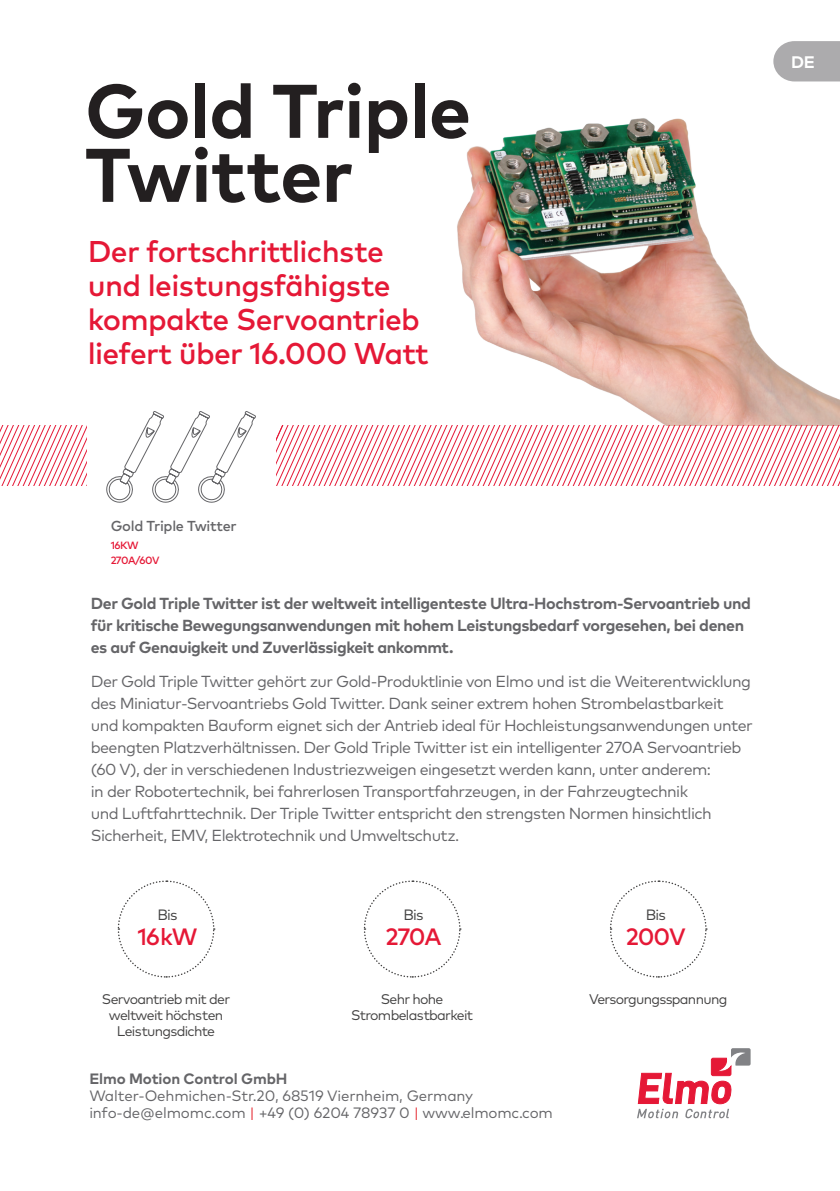
<style>
.page{position:relative;width:840px;height:1191px;background:#fff}
.page>*{position:absolute;margin:0;border:0;box-sizing:border-box;transform-origin:0 0}
.t1{font:700 75.8px "FF Mark Pro";letter-spacing:-.01em;color:#231f20}
.t2{font:500 30px/34px "FF Mark Pro";letter-spacing:-.025em;color:#e51836}
.t3{font:500 23.6px "FF Mark Pro";letter-spacing:-.05em;color:#e51836}
.t4{font:700 16.8px "FF Mark Pro";color:#fff}
.t5{font:16px/22px "FF Mark Pro";letter-spacing:-.035em;color:#656568}
.t6{font:700 16px/22px "FF Mark Pro";letter-spacing:-.025em;color:#656568}
.t7{font:15px "FF Mark Pro";letter-spacing:-.01em;color:#656568}
.t8{font:700 15px "FF Mark Pro";letter-spacing:-.01em;color:#656568}
.t9{font:15px "FF Mark Pro";letter-spacing:-.05em;color:#434242}
.t10{font:500 14.4px "FF Mark Pro";letter-spacing:-.02em;color:#656568}
.t11{font:14px/16px "FF Mark Pro";letter-spacing:-.05em;color:#434242;text-align:center}
.t12{font:500 10.6px "FF Mark Pro";letter-spacing:-.05em;color:#e51836}
.s1{color:#e73b43}
</style>
<div class="page">
<svg style="left:773px;top:41px;width:66px;height:33px;background:#b1b0b1"></svg>
<svg style="left:117px;top:880px;width:98px;height:98px"></svg>
<svg style="left:363px;top:880px;width:98px;height:98px"></svg>
<svg style="left:610px;top:880px;width:97px;height:98px"></svg>
<img style="left:457px;top:74px;width:382px;height:351px">
<svg style="left:276px;top:425px;width:563px;height:61px"></svg>
<svg style="left:0;top:425px;width:86px;height:61px"></svg>
<svg style="left:106px;top:411px;width:150px;height:92px"></svg>
<svg style="left:637px;top:1048px;width:113px;height:70px"></svg>
<p class="t1" style="left:85px;top:53px;width:387px">Gold Triple</p>
<p class="t1" style="left:85px;top:117px;width:270px">Twitter</p>
<p class="t2" style="left:88px;top:232px;width:342px">Der fortschrittlichste und leistungsfähigste kompakte Servoantrieb liefert über 16.000 Watt</p>
<p class="t4" style="left:790px;top:49px;width:25px">DE</p>
<p class="t10" style="left:111px;top:515px;width:127px">Gold Triple Twitter</p>
<p class="t12" style="left:111px;top:537px;width:29px">16KW</p>
<p class="t12" style="left:111px;top:552px;width:50px">270A/60V</p>
<p class="t6" style="left:91px;top:591px;width:661px">Der Gold Triple Twitter ist der weltweit intelligenteste Ultra-Hochstrom-Servoantrieb und für kritische Bewegungsanwendungen mit hohem Leistungsbedarf vorgesehen, bei denen es auf Genauigkeit und Zuverlässigkeit ankommt.</p>
<p class="t5" style="left:91px;top:669px;width:663px">Der Gold Triple Twitter gehört zur Gold-Produktlinie von Elmo und ist die Weiterentwicklung des Miniatur-Servoantriebs Gold Twitter. Dank seiner extrem hohen Strombelastbarkeit und kompakten Bauform eignet sich der Antrieb ideal für Hochleistungsanwendungen unter beengten Platzverhältnissen. Der Gold Triple Twitter ist ein intelligenter 270A Servoantrieb (60 V ,) der in verschiedenen Industriezweigen eingesetzt werden kann, unter anderem:<br>in der Robotertechnik, bei fahrerlosen Transportfahrzeugen in, der Fahrzeugtechnik<br>und Luftfahrttechnik. Der Triple Twitter entspricht den strengsten Normen hinsichtlich Sicherheit, EMV, Elektrotechnik und Umweltschutz.</p>
<p class="t9" style="left:157px;top:903px;width:22px">Bis</p>
<p class="t3" style="left:137px;top:919px;width:61px">16kW</p>
<p class="t9" style="left:403px;top:903px;width:22px">Bis</p>
<p class="t3" style="left:385px;top:919px;width:58px">270A</p>
<p class="t9" style="left:645px;top:903px;width:22px">Bis</p>
<p class="t3" style="left:625px;top:919px;width:61px">200V</p>
<p class="t11" style="left:102px;top:990px;width:130px">Servoantrieb mit der weltweit höchsten<br>Leistungsdichte</p>
<p class="t11" style="left:351px;top:990px;width:123px">Sehr hohe<br>Strombelastbarkeit</p>
<p class="t11" style="left:588px;top:990px;width:140px">Versorgungsspannung</p>
<p class="t8" style="left:89px;top:1067px;width:199px">Elmo Motion Control GmbH</p>
<p class="t7" style="left:89px;top:1084px;width:385px">Walter-Oehmichen-Str.20, 68519 Viernheim, Germany</p>
<p class="t7" style="left:89px;top:1101px;width:465px">info-de@elmomc.com <span class="s1">|</span> +49 (0) 6204 78937 0 <span class="s1">|</span> www.elmomc.com</p>
</div>
